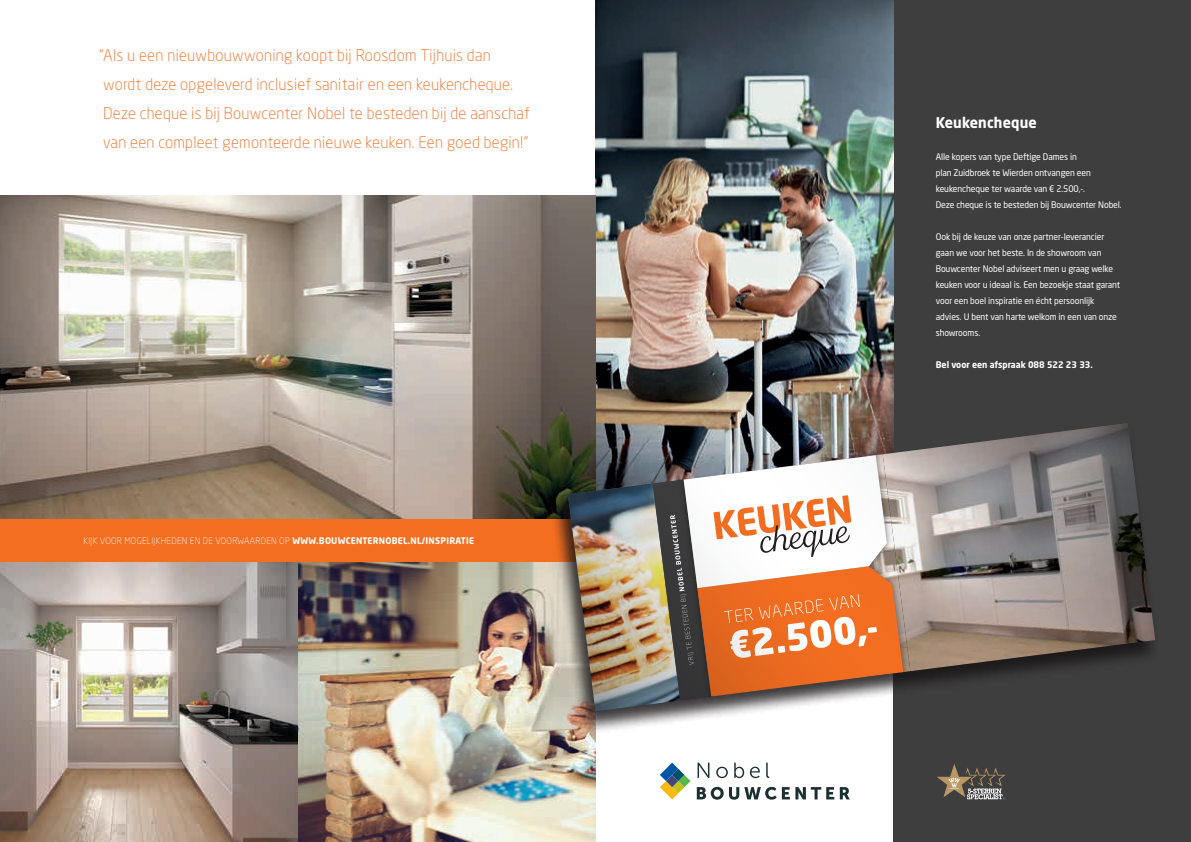
<style>
.page{position:relative;width:1191px;height:842px;background:#fff}
.page>*{position:absolute;margin:0;border:0;box-sizing:border-box;transform-origin:0 0}
.t1{font:300 16px/29px "Neo Sans Std";letter-spacing:.02em;color:#f36e21;scale:.96 1}
.t2{font:700 14.7px "Neo Sans Std";letter-spacing:.01em;color:#fff;scale:.96 1}
.t3{font:9px/16px "Neo Sans Std";letter-spacing:-.01em;color:#fff;scale:.96 1}
.t4{font:300 9px "Neo Sans Std";letter-spacing:.03em;color:#fff;scale:.96 1}
.t5{font:700 9px "Neo Sans Std";color:#fff;scale:.96 1}
.s1{font-weight:700}
</style>
<div class="page">
<div style="left:893px;top:0;width:298px;height:842px;background:#3e3e3f"></div>
<img style="left:595px;top:0;width:298px;height:423px">
<svg style="left:660px;top:763px;width:30px;height:36px"></svg>
<svg style="left:697px;top:787px;width:26px;height:12px"></svg>
<svg style="left:729px;top:787px;width:47px;height:12px"></svg>
<svg style="left:782px;top:787px;width:68px;height:12px"></svg>
<svg style="left:697px;top:763px;width:12px;height:15px"></svg>
<svg style="left:716px;top:767px;width:12px;height:11px"></svg>
<svg style="left:734px;top:763px;width:10px;height:15px"></svg>
<svg style="left:750px;top:767px;width:10px;height:11px"></svg>
<svg style="left:766px;top:763px;width:3px;height:15px"></svg>
<svg style="left:274px;top:195px;width:47px;height:1px"></svg>
<img style="left:0;top:561px;width:595px;height:281px">
<img style="left:0;top:196px;width:595px;height:323px">
<div style="left:0;top:519px;width:595px;height:42px;background:#f36e21"></div>
<svg style="left:937px;top:764px;width:68px;height:35px"></svg>
<div style="left:550px;top:423px;width:611px;height:311px;background:#231f20;opacity:.75"></div>
<img style="left:568px;top:423px;width:587px;height:288px">
<p class="t1" style="left:99px;top:40px;width:450px">“Als u een nieuwbouwwoning koopt bij Roosdom Tijhuis dan wordt deze opgeleverd inclusief sanitair en een keukencheque.<br>Deze cheque is bij Bouwcenter Nobel te besteden bij de aanschaf van een compleet gemonteerde nieuwe keuken. Een goed begin!"</p>
<p class="t4" style="left:83px;top:535px;width:408px">KIJK VOOR MOGELIJKHEDEN EN DE VOORWAARDEN OP <span class="s1">WWW.BOUWCENTERNOBEL.NL/INSPIRATIE</span></p>
<h2 class="t2" style="left:935px;top:113px;width:107px">Keukencheque</h2>
<p class="t3" style="left:935px;top:149px;width:195px">Alle kopers van type Deftige Dames in<br>plan Zuidbroek te Wierden ontvangen een keukencheque ter waarde van € 2.500,-.<br>Deze cheque is te besteden bij Bouwcenter Nobel.</p>
<p class="t3" style="left:935px;top:229px;width:193px">Ook bij de keuze van onze partner-leverancier gaan we voor het beste. In de showroom van Bouwcenter Nobel adviseert men u graag welke keuken voor u ideaal is. Een bezoekje staat garant voor een boel inspiratie en écht persoonlijk advies. U bent van harte welkom in een van onze showrooms.</p>
<p class="t5" style="left:935px;top:359px;width:165px">Bel voor een afspraak 088 522 23 33.</p>
</div>
